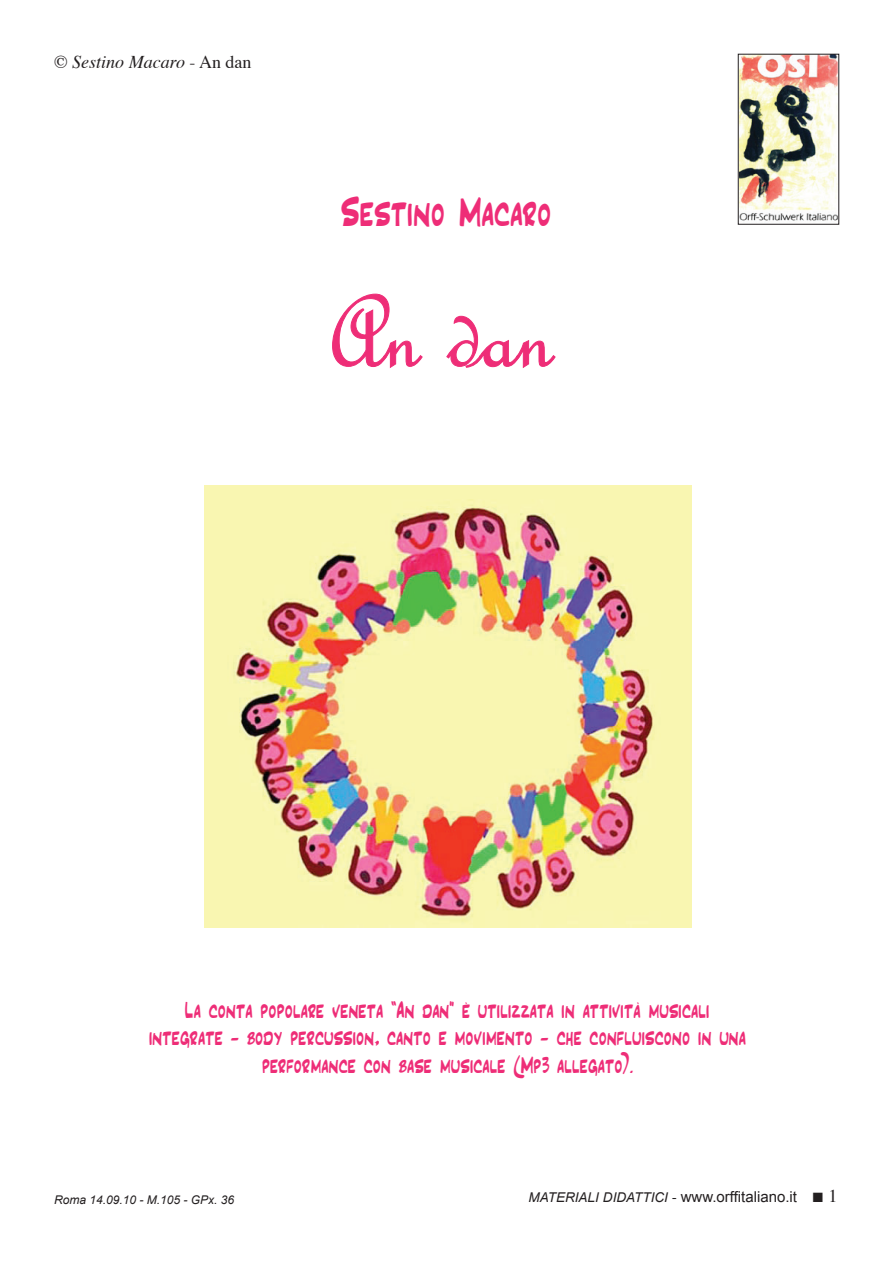
<style>
.page{position:relative;width:893px;height:1263px;background:#fff}
.page>*{position:absolute;margin:0;border:0;box-sizing:border-box;transform-origin:0 0}
.t1{font:108px "French Script";color:#ee2d77}
.t2{font:42px "Inkpen 2 Script";color:#ee2d77}
.t3{font:24px/27.5px "Inkpen 2 Script";color:#ee2d77;text-align:center}
.t4{font:italic 18px "Times";color:#231f20}
.t5{font:15px "Arial";color:#231f20}
.t6{font:italic 12px "Arial";color:#231f20}
.s1{font-style:normal}
.s2{font-style:italic;font-size:13.5px}
.s3{font-size:13.5px}
.s4{font-family:"Times";font-size:18px}
</style>
<div class="page">
<img style="left:740px;top:56px;width:97px;height:165px">
<div style="left:738px;top:54px;width:101px;height:170px;border:1px solid #231f20"></div>
<img style="left:205px;top:485px;width:486px;height:443px">
<svg style="left:332px;top:294px;width:90px;height:74px"></svg>
<svg style="left:447px;top:316px;width:108px;height:52px"></svg>
<p class="t4" style="left:54px;top:46px;width:199px"><span class="s1">©</span> Sestino Macaro <span class="s1">- An dan</span></p>
<h2 class="t2" style="left:342px;top:188px;width:212px">Sestino Macaro</h2>
<h1 class="t1" style="left:329px;top:266px;width:226px">An dan</h1>
<p class="t3" style="left:149px;top:995px;width:599px">La conta popolare veneta “An dan” è utilizzata in attività musicali integrate - body percussion, canto e movimento - che confluiscono in una performance con base musicale (Mp3 allegato).</p>
<p class="t6" style="left:54px;top:1191px;width:182px">Roma 14.09.10 - M.105 - GPx. 36</p>
<p class="t5" style="left:528px;top:1187px;width:310px"><span class="s2">MATERIALI DIDATTICI</span> <span class="s3">-</span> www.orffitaliano.it ■ <span class="s4">1</span></p>
</div>
